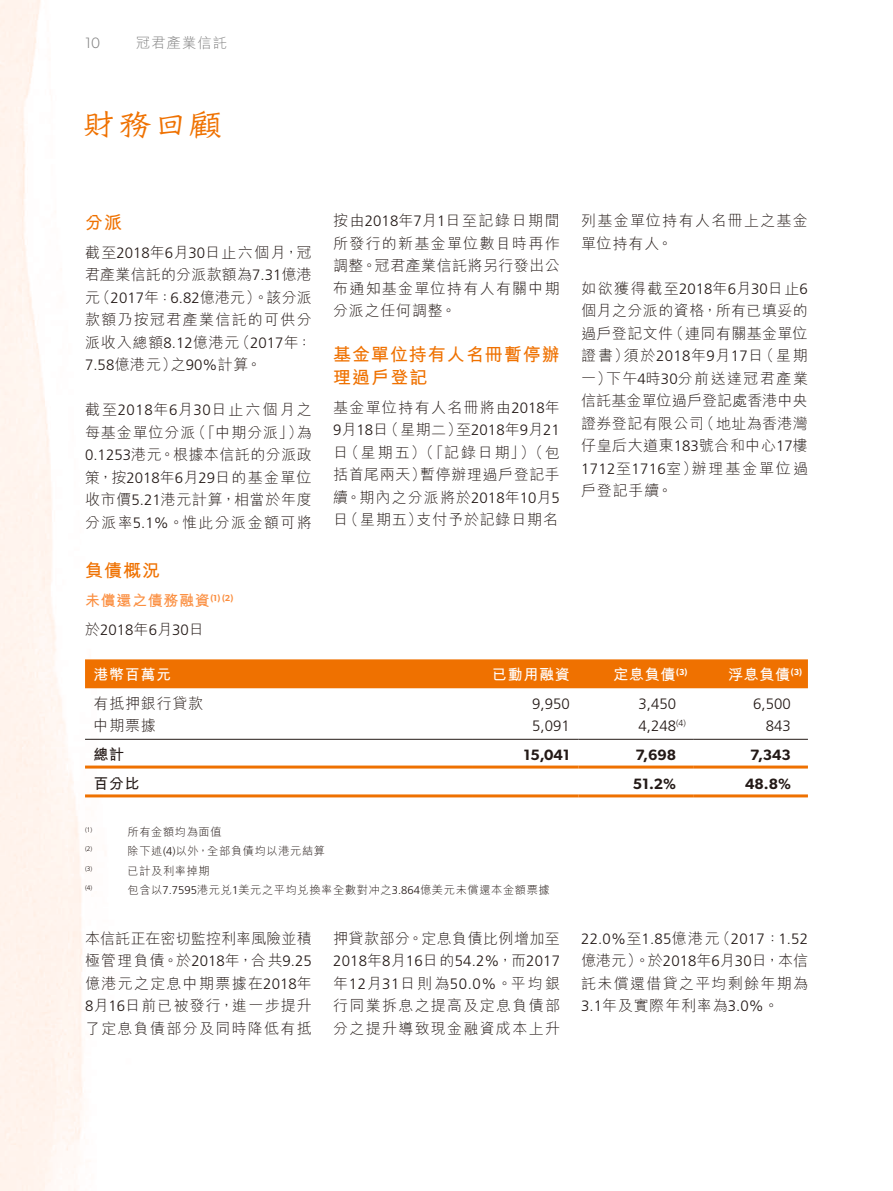
<style>
.page{position:relative;width:893px;height:1191px;background:#fff}
.page>*{position:absolute;margin:0;border:0;box-sizing:border-box;transform-origin:0 0}
.t1{font:36px "DF Tie Xian Std W3";color:#ef7100}
.t2{font:700 18px/22.5px "M Hei HK";letter-spacing:.055em;color:#ef7100}
.t3{font:300 15px/22.5px "M Hei HK";letter-spacing:.075em;color:#231916;text-align:justify}
.t4{font:300 15px "Frutiger LT Std";letter-spacing:.005em;color:#231916}
.t5{font:600 15px "Gibson";letter-spacing:-.005em;color:#231916}
.t6{font:700 15px "M Hei HK";letter-spacing:.045em;color:#fff}
.t7{font:300 15px "M Hei HK";letter-spacing:.03em;color:#231916}
.t8{font:700 15px "M Hei HK";letter-spacing:.045em;color:#fb8e3f}
.t9{font:300 15px "M Hei HK";letter-spacing:.055em;color:#231916}
.t10{font:700 15px "M Hei HK";color:#231916}
.t11{font:300 15px "Gibson";color:#7e7e7e}
.t12{font:300 14.25px "M Hei HK";letter-spacing:.08em;color:#7e7e7e}
.t13{font:300 11.25px "M Hei HK";letter-spacing:.055em;color:#231916}
.t14{font:300 6.6px "Frutiger LT Std";color:#231916}
.s1{font-family:"Frutiger LT Std"}
.s2{font-family:"M Hei HK"}
</style>
<div class="page">
<div style="left:85px;top:659px;width:723px;height:29px;background:#ef7100"></div>
<hr style="left:85px;top:739px;width:387px;height:1px;background:#231916">
<hr style="left:472px;top:739px;width:106px;height:1px;background:#231916">
<hr style="left:578px;top:739px;width:115px;height:1px;background:#231916">
<hr style="left:693px;top:739px;width:115px;height:1px;background:#231916">
<hr style="left:85px;top:765px;width:387px;height:3px;background:#ef7100">
<hr style="left:472px;top:765px;width:106px;height:3px;background:#ef7100">
<hr style="left:578px;top:765px;width:115px;height:3px;background:#ef7100">
<hr style="left:693px;top:765px;width:115px;height:3px;background:#ef7100">
<hr style="left:85px;top:794px;width:387px;height:3px;background:#ef7100">
<hr style="left:472px;top:794px;width:106px;height:3px;background:#ef7100">
<hr style="left:578px;top:794px;width:115px;height:3px;background:#ef7100">
<hr style="left:693px;top:794px;width:115px;height:3px;background:#ef7100">
<p class="t11" style="left:85px;top:34px;width:16px">10</p>
<p class="t12" style="left:136px;top:33px;width:93px">冠君產業信託</p>
<h1 class="t1" style="left:81px;top:105px;width:145px">財務回顧</h1>
<p class="t2" style="left:85px;top:209px;width:39px">分派</p>
<p class="t3" style="left:85px;top:240px;width:228px">截至<span class="s1">2018</span>年<span class="s1">6</span>月<span class="s1">30</span>日止六個月，冠君產業信託的分派款額為<span class="s1">7.31</span>億港元（<span class="s1">2017</span>年：<span class="s1">6.82</span>億港元）。該分派款額乃按冠君產業信託的可供分派收入總額<span class="s1">8.12</span>億港元（<span class="s1">2017</span>年：<span class="s1">7.58</span>億港元）之<span class="s1">90%</span>計算。</p>
<p class="t3" style="left:85px;top:398px;width:228px">截至<span class="s1">2018</span>年<span class="s1">6</span>月<span class="s1">30</span>日止六個月之每基金單位分派（「中期分派」）為<span class="s1">0.1253</span>港元。根據本信託的分派政策，按<span class="s1">2018</span>年<span class="s1">6</span>月<span class="s1">29</span>日的基金單位收市價<span class="s1">5.21</span>港元計算，相當於年度分派率<span class="s1">5.1%</span>。惟此分派金額可將</p>
<p class="t3" style="left:333px;top:209px;width:228px">按由<span class="s1">2018</span>年<span class="s1">7</span>月<span class="s1">1</span>日至記錄日期間所發行的新基金單位數目時再作調整。冠君產業信託將另行發出公布通知基金單位持有人有關中期分派之任何調整。</p>
<p class="t2" style="left:333px;top:342px;width:228px">基金單位持有人名冊暫停辦理過戶登記</p>
<p class="t3" style="left:333px;top:395px;width:228px">基金單位持有人名冊將由<span class="s1">2018</span>年</p>
<p class="t4" style="left:333px;top:421px;width:228px">9<span class="s2">月</span>18<span class="s2">日（星期二）至</span>2018<span class="s2">年</span>9<span class="s2">月</span>21</p>
<p class="t3" style="left:333px;top:440px;width:228px">日（星期五）（「記錄日期」）（包括首尾兩天）暫停辦理過戶登記手續。期內之分派將於<span class="s1">2018</span>年<span class="s1">10</span>月<span class="s1">5</span>日（星期五）支付予於記錄日期名</p>
<p class="t3" style="left:581px;top:209px;width:228px">列基金單位持有人名冊上之基金單位持有人。</p>
<p class="t3" style="left:581px;top:276px;width:228px">如欲獲得截至<span class="s1">2018</span>年<span class="s1">6</span>月<span class="s1">30</span>日止<span class="s1">6</span>個月之分派的資格，所有已填妥的過戶登記文件（連同有關基金單位證書）須於<span class="s1">2018</span>年<span class="s1">9</span>月<span class="s1">17</span>日（星期一）下午<span class="s1">4</span>時<span class="s1">30</span>分前送達冠君產業信託基金單位過戶登記處香港中央證券登記有限公司（地址為香港灣仔皇后大道東<span class="s1">183</span>號合和中心<span class="s1">17</span>樓<span class="s1">1712</span>至<span class="s1">1716</span>室）辦理基金單位過戶登記手續。</p>
<p class="t2" style="left:85px;top:558px;width:77px">負債概況</p>
<p class="t8" style="left:85px;top:589px;width:150px">未償還之債務融資<sup>(1)</sup> <sup>(2)</sup></p>
<p class="t4" style="left:85px;top:621px;width:120px"><span class="s2">於</span>2018<span class="s2">年</span>6<span class="s2">月</span>30<span class="s2">日</span></p>
<p class="t6" style="left:94px;top:663px;width:79px">港幣百萬元</p>
<p class="t6" style="left:492px;top:663px;width:79px">已動用融資</p>
<p class="t6" style="left:613px;top:663px;width:75px">定息負債<sup>(3)</sup></p>
<p class="t6" style="left:728px;top:663px;width:75px">浮息負債<sup>(3)</sup></p>
<p class="t9" style="left:94px;top:693px;width:111px">有抵押銀行貸款</p>
<p class="t4" style="left:532px;top:695px;width:39px">9,950</p>
<p class="t4" style="left:638px;top:695px;width:39px">3,450</p>
<p class="t4" style="left:753px;top:695px;width:39px">6,500</p>
<p class="t3" style="left:94px;top:714px;width:64px">中期票據</p>
<p class="t4" style="left:532px;top:717px;width:39px">5,091</p>
<p class="t4" style="left:638px;top:717px;width:49px">4,248<sup>(4)</sup></p>
<p class="t4" style="left:766px;top:717px;width:27px">843</p>
<p class="t10" style="left:94px;top:744px;width:32px">總計</p>
<p class="t5" style="left:523px;top:746px;width:48px">15,041</p>
<p class="t5" style="left:635px;top:746px;width:42px">7,698</p>
<p class="t5" style="left:750px;top:746px;width:42px">7,343</p>
<p class="t10" style="left:94px;top:772px;width:48px">百分比</p>
<p class="t5" style="left:633px;top:775px;width:45px">51.2%</p>
<p class="t5" style="left:745px;top:775px;width:47px">48.8%</p>
<p class="t14" style="left:85px;top:826px;width:9px">(1)</p>
<p class="t13" style="left:128px;top:823px;width:96px">所有金額均為面值</p>
<p class="t14" style="left:85px;top:845px;width:9px">(2)</p>
<p class="t13" style="left:128px;top:843px;width:199px">除下述<span class="s1">(4)</span>以外，全部負債均以港元結算</p>
<p class="t14" style="left:85px;top:865px;width:9px">(3)</p>
<p class="t13" style="left:128px;top:862px;width:84px">已計及利率掉期</p>
<p class="t14" style="left:85px;top:884px;width:9px">(4)</p>
<p class="t13" style="left:128px;top:882px;width:424px">包含以<span class="s1">7.7595</span>港元兌<span class="s1">1</span>美元之平均兌換率全數對冲之<span class="s1">3.864</span>億美元未償還本金額票據</p>
<p class="t3" style="left:85px;top:926px;width:228px">本信託正在密切監控利率風險並積極管理負債。於<span class="s1">2018</span>年，合共<span class="s1">9.25</span>億港元之定息中期票據在<span class="s1">2018</span>年<span class="s1">8</span>月<span class="s1">16</span>日前已被發行，進一步提升了定息負債部分及同時降低有抵</p>
<p class="t7" style="left:333px;top:927px;width:228px">押貸款部分。定息負債比例增加至</p>
<p class="t4" style="left:581px;top:929px;width:228px">22.0%<span class="s2">至</span>1.85<span class="s2">億港元（</span>2017<span class="s2">：</span>1.52</p>
<p class="t3" style="left:581px;top:948px;width:228px">億港元）。於<span class="s1">2018</span>年<span class="s1">6</span>月<span class="s1">30</span>日，本信託未償還借貸之平均剩餘年期為<span class="s1">3.1</span>年及實際年利率為<span class="s1">3.0%</span>。</p>
<p class="t4" style="left:333px;top:952px;width:228px">2018<span class="s2">年</span>8<span class="s2">月</span>16<span class="s2">日的</span>54.2%<span class="s2">，而</span>2017</p>
<p class="t3" style="left:333px;top:971px;width:228px">年<span class="s1">12</span>月<span class="s1">31</span>日則為<span class="s1">50.0%</span>。平均銀行同業拆息之提高及定息負債部分之提升導致現金融資成本上升</p>
</div>
